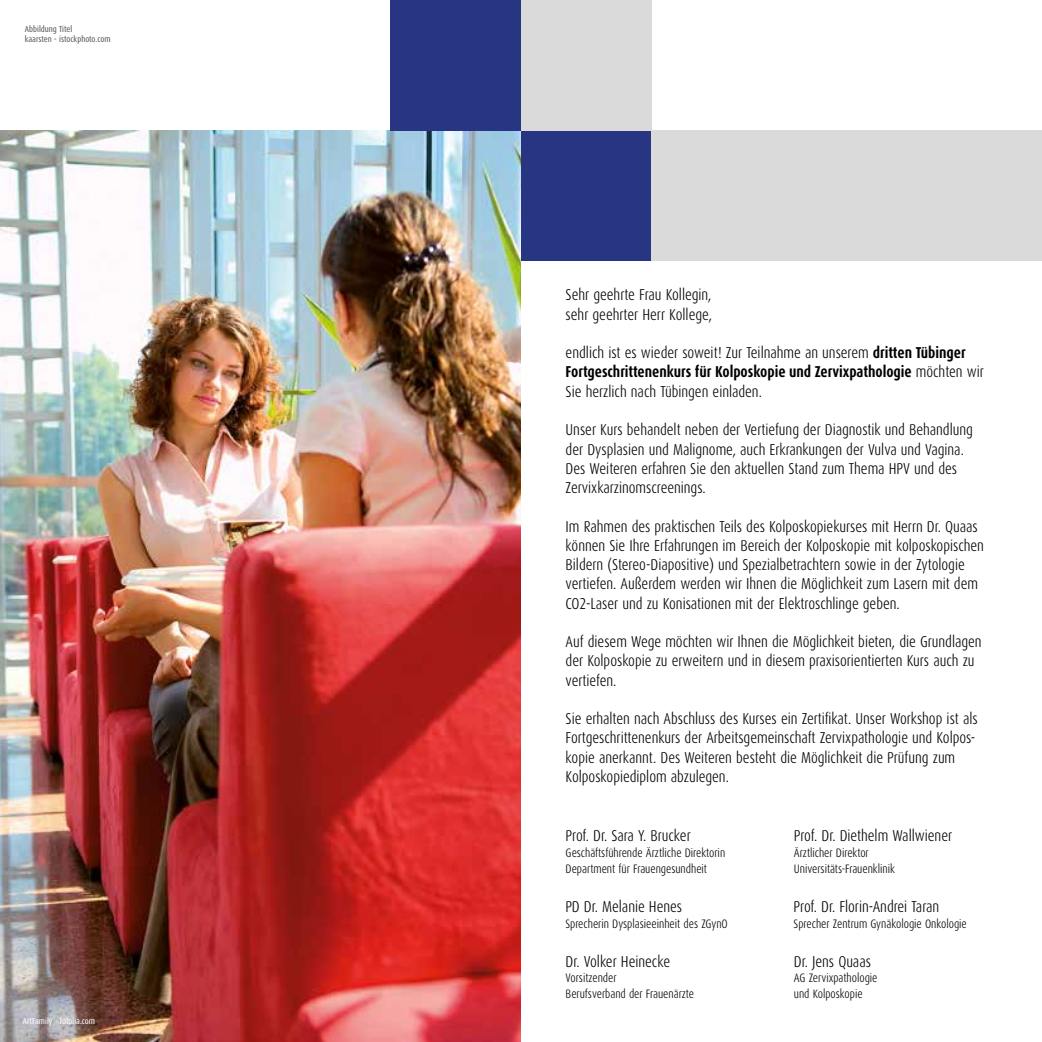
<style>
.page{position:relative;width:1042px;height:1042px;background:#fff}
.page>*{position:absolute;margin:0;border:0;box-sizing:border-box;transform-origin:0 0}
.t1{font:300 15.75px/19.2px "Dax Condensed";letter-spacing:-.005em;color:#000}
.t2{font:300 12.25px/15.8px "Dax Condensed";letter-spacing:-.005em;color:#000}
.t3{font:8.75px/10.5px "Dax Condensed";color:#575756}
.t4{font:8.75px "Dax Condensed";color:#fff}
.s1{font-weight:700}
</style>
<div class="page">
<img style="left:0;top:130px;width:521px;height:912px">
<div style="left:521px;top:130px;width:130px;height:130px;background:#283583"></div>
<div style="left:521px;top:0;width:130px;height:130px;background:#dadada"></div>
<div style="left:391px;top:0;width:130px;height:130px;background:#283583"></div>
<div style="left:651px;top:130px;width:391px;height:130px;background:#dadada"></div>
<p class="t3" style="left:25px;top:23px;width:87px">Abbildung Titel<br>kaarsten - istockphoto.com</p>
<p class="t4" style="left:23px;top:1016px;width:74px">ArtFamily - fotolia.com</p>
<p class="t1" style="left:566px;top:286px;width:148px">Sehr geehrte Frau Kollegin, sehr geehrter Herr Kollege,</p>
<p class="t1" style="left:566px;top:343px;width:420px">endlich ist es wieder soweit! Zur Teilnahme an unserem <span class="s1">dritten Tübinger<br>Fortgeschrittenenkurs für Kolposkopie und Zervixpathologie</span> möchten wir<br>Sie herzlich nach Tübingen einladen.</p>
<p class="t1" style="left:566px;top:420px;width:409px">Unser Kurs behandelt neben der Vertiefung der Diagnostik und Behandlung der Dysplasien und Malignome, auch Erkrankungen der Vulva und Vagina.<br>Des Weiteren erfahren Sie den aktuellen Stand zum Thema HPV und des Zervixkarzinomscreenings.</p>
<p class="t1" style="left:566px;top:517px;width:420px">Im Rahmen des praktischen Teils des Kolposkopiekurses mit Herrn Dr. Quaas können Sie Ihre Erfahrungen im Bereich der Kolposkopie mit kolposkopischen Bildern (Stereo-Diapositive) und Spezialbetrachtern sowie in der Zytologie vertiefen. Außerdem werden wir Ihnen die Möglichkeit zum Lasern mit dem CO2-Laser und zu Konisationen mit der Elektroschlinge geben.</p>
<p class="t1" style="left:566px;top:632px;width:417px">Auf diesem Wege möchten wir Ihnen die Möglichkeit bieten, die Grundlagen der Kolposkopie zu erweitern und in diesem praxisorientierten Kurs auch zu vertiefen.</p>
<p class="t1" style="left:566px;top:709px;width:414px">Sie erhalten nach Abschluss des Kurses ein Zertifikat. Unser Workshop ist als Fortgeschrittenenkurs der Arbeitsgemeinschaft Zervixpathologie und Kolpos&shy;kopie anerkannt. Des Weiteren besteht die Möglichkeit die Prüfung zum Kolposkopiediplom abzulegen.</p>
<p class="t1" style="left:566px;top:826px;width:127px">Prof. Dr. Sara Y. Brucker</p>
<p class="t2" style="left:566px;top:845px;width:161px">Geschäftsführende Ärztliche Direktorin<br>Department für Frauengesundheit</p>
<p class="t1" style="left:565px;top:897px;width:118px">PD Dr. Melanie Henes</p>
<p class="t2" style="left:565px;top:916px;width:164px">Sprecherin Dysplasieeinheit des ZGynO</p>
<p class="t1" style="left:566px;top:951px;width:106px">Dr. Volker Heinecke</p>
<p class="t2" style="left:566px;top:970px;width:130px">Vorsitzender<br>Berufsverband der Frauenärzte</p>
<p class="t1" style="left:794px;top:826px;width:160px">Prof. Dr. Diethelm Wallwiener</p>
<p class="t2" style="left:794px;top:845px;width:102px">Ärztlicher Direktor<br>Universitäts-Frauenklinik</p>
<p class="t1" style="left:793px;top:897px;width:147px">Prof. Dr. Florin-Andrei Taran</p>
<p class="t2" style="left:793px;top:916px;width:175px">Sprecher Zentrum Gynäkologie Onkologie</p>
<p class="t1" style="left:794px;top:951px;width:79px">Dr. Jens Quaas</p>
<p class="t2" style="left:794px;top:970px;width:85px">AG Zervixpathologie und Kolposkopie</p>
</div>
